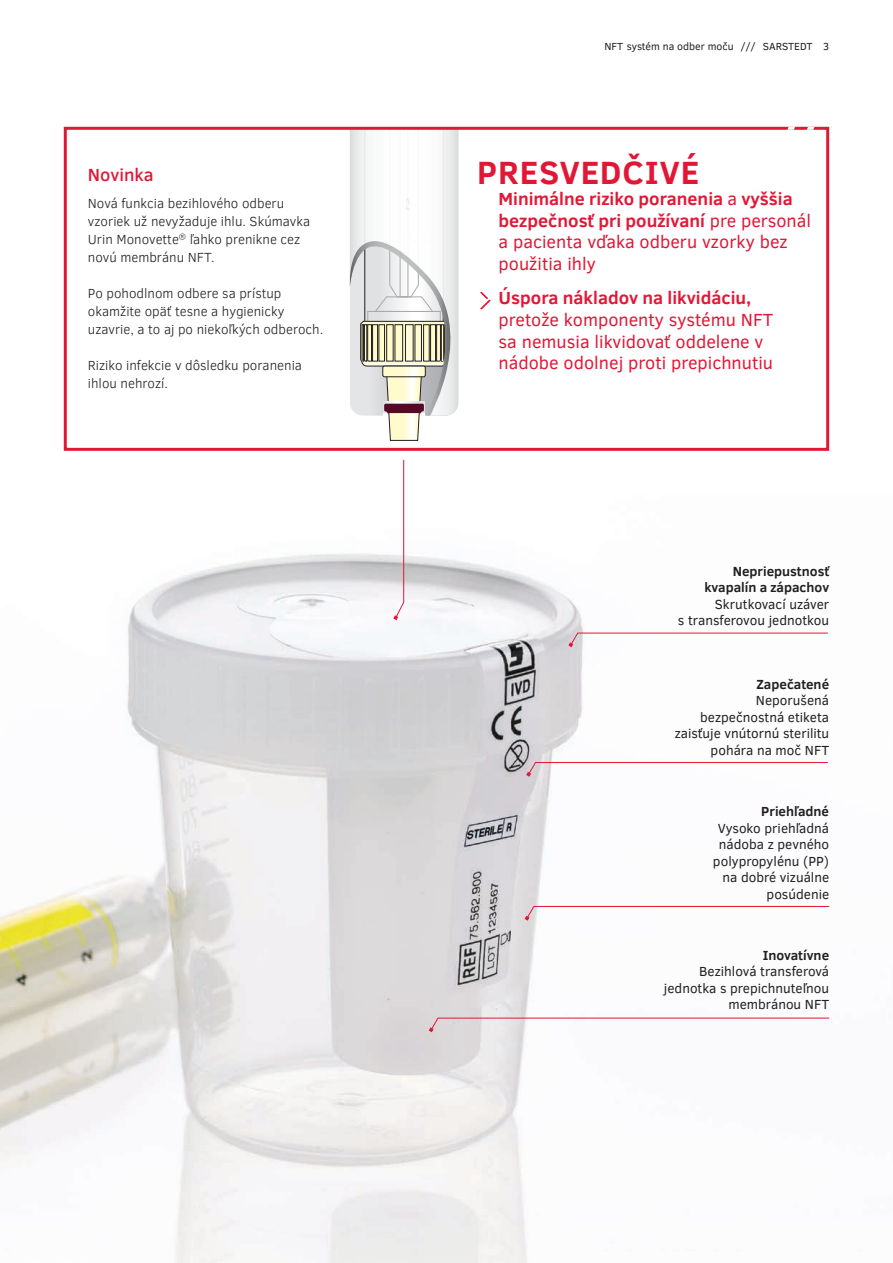
<style>
.page{position:relative;width:893px;height:1263px;background:#fff}
.page>*{position:absolute;margin:0;border:0;box-sizing:border-box;transform-origin:0 0}
.t1{font:700 33px "Clear Sans";letter-spacing:.03em;color:#e21736}
.t2{font:18px/21.6px "Clear Sans";color:#e21736}
.t3{font:700 18px "Clear Sans";color:#e21736}
.t4{font:500 18px "Clear Sans";color:#e21736}
.t5{font:300 13.5px/18px "Clear Sans";color:#231f20}
.t6{font:13.5px/16.5px "Clear Sans";color:#231f20;text-align:right}
.t7{font:700 13.5px/16.5px "Clear Sans";color:#231f20;text-align:right}
.t8{font:10.5px "Clear Sans";color:#231f20}
.s1{font-weight:700}
</style>
<div class="page">
<img style="left:0;top:403px;width:830px;height:860px">
<svg style="left:393px;top:459px;width:11px;height:161px"></svg>
<svg style="left:568px;top:633px;width:260px;height:14px"></svg>
<svg style="left:526px;top:762px;width:302px;height:15px"></svg>
<svg style="left:525px;top:906px;width:305px;height:15px"></svg>
<svg style="left:429px;top:1018px;width:401px;height:14px"></svg>
<svg style="left:350px;top:131px;width:108px;height:310px"></svg>
<div style="left:64px;top:127px;width:765px;height:324px;border:3px solid #e21736"></div>
<svg style="left:480px;top:292px;width:10px;height:17px"></svg>
<svg style="left:787px;top:127px;width:8px;height:3px"></svg>
<svg style="left:807px;top:127px;width:7px;height:3px"></svg>
<h2 class="t4" style="left:88px;top:162px;width:67px">Novinka</h2>
<p class="t5" style="left:88px;top:194px;width:224px">Nová funkcia bezihlového odberu vzoriek už nevyžaduje ihlu. Skúmavka<br>Urin Monovette<sup>®</sup> ľahko prenikne cez novú membránu NFT.</p>
<p class="t5" style="left:88px;top:284px;width:237px">Po pohodlnom odbere sa prístup okamžite opäť tesne a hygienicky uzavrie, a to aj po niekoľkých odberoch.</p>
<p class="t5" style="left:88px;top:356px;width:216px">Riziko infekcie v dôsledku poranenia ihlou nehrozí.</p>
<p class="t8" style="left:604px;top:39px;width:226px">NFT systém na odber moču /// SARSTEDT 3</p>
<h1 class="t1" style="left:477px;top:148px;width:224px">PRESVEDČIVÉ</h1>
<h2 class="t2" style="left:499px;top:188px;width:314px"><span class="s1">Minimálne riziko poranenia</span> a <span class="s1">vyššia bezpečnosť pri používaní</span> pre personál a pacienta vďaka odberu vzorky bez použitia ihly</h2>
<h2 class="t3" style="left:499px;top:285px;width:254px">Úspora nákladov na likvidáciu,</h2>
<h2 class="t2" style="left:499px;top:309px;width:276px">pretože komponenty systému NFT sa nemusia likvidovať oddelene v nádobe odolnej proti prepichnutiu</h2>
<p class="t7" style="left:704px;top:562px;width:126px">Nepriepustnosť kvapalín a zápachov</p>
<p class="t6" style="left:678px;top:596px;width:153px">Skrutkovací uzáver<br>s transferovou jednotkou</p>
<p class="t7" style="left:756px;top:675px;width:74px">Zapečatené</p>
<p class="t6" style="left:675px;top:692px;width:156px">Neporušená bezpečnostná etiketa zaisťuje vnútornú sterilitu pohára na moč NFT</p>
<p class="t7" style="left:761px;top:803px;width:69px">Priehľadné</p>
<p class="t6" style="left:713px;top:820px;width:118px">Vysoko priehľadná nádoba z pevného polypropylénu (PP) na dobré vizuálne posúdenie</p>
<p class="t7" style="left:763px;top:946px;width:68px">Inovatívne</p>
<p class="t6" style="left:664px;top:963px;width:167px">Bezihlová transferová jednotka s prepichnuteľnou membránou NFT</p>
</div>
